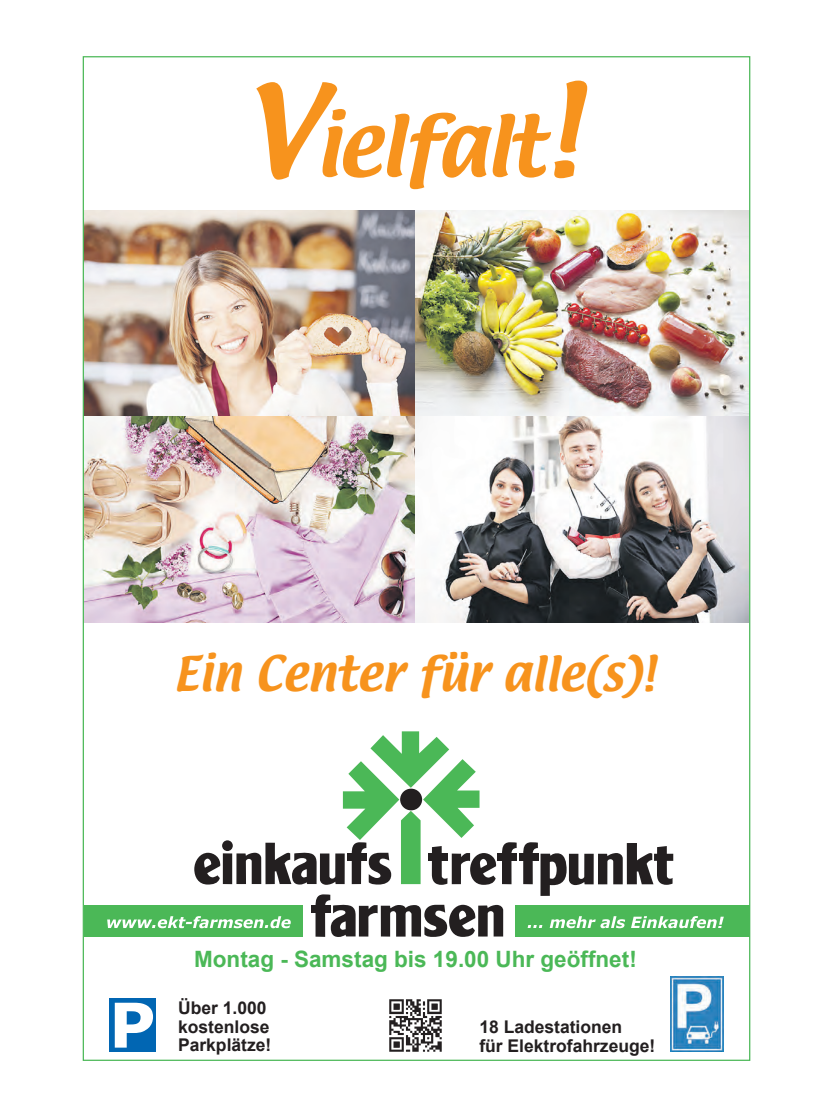
<style>
.page{position:relative;width:833px;height:1117px;background:#fff}
.page>*{position:absolute;margin:0;border:0;box-sizing:border-box;transform-origin:0 0}
.t1{font:75px "Textile";letter-spacing:-.03em;color:#f7931d}
.t2{font:42.5px "Textile";color:#f7931d}
.t3{font:700 22.5px "Arial";color:#4bb857}
.t4{font:700 17.5px/18.8px "Arial";color:#231f20}
.s1{font-size:112.5px}
</style>
<div class="page">
<img style="left:85px;top:211px;width:663px;height:411px">
<svg style="left:194px;top:852px;width:27px;height:32px"></svg>
<div style="left:223px;top:853px;width:9px;height:30px;background:#231f20"></div>
<div style="left:222px;top:840px;width:11px;height:10px;background:#231f20;border-radius:50%"></div>
<div style="left:498px;top:853px;width:19px;height:7px;background:#231f20"></div>
<div style="left:519px;top:853px;width:19px;height:7px;background:#231f20"></div>
<svg style="left:236px;top:731px;width:280px;height:153px"></svg>
<div style="left:429px;top:853px;width:19px;height:7px;background:#231f20"></div>
<svg style="left:523px;top:842px;width:150px;height:53px"></svg>
<div style="left:311px;top:905px;width:20px;height:7px;background:#231f20"></div>
<svg style="left:315px;top:894px;width:188px;height:42px"></svg>
<div style="left:84px;top:905px;width:219px;height:31px;background:#4bb857"></div>
<div style="left:515px;top:905px;width:234px;height:31px;background:#4bb857"></div>
<svg style="left:107px;top:916px;width:184px;height:12px"></svg>
<div style="left:400px;top:788px;width:22px;height:22px;background:#231f20;border-radius:50%"></div>
<div style="left:110px;top:998px;width:46px;height:53px;background:#0166b3"></div>
<svg style="left:115px;top:1002px;width:38px;height:45px"></svg>
<svg style="left:528px;top:925px;width:14px;height:2px"></svg>
<svg style="left:549px;top:916px;width:76px;height:12px"></svg>
<svg style="left:631px;top:916px;width:93px;height:12px"></svg>
<img style="left:389px;top:999px;width:53px;height:53px">
<img style="left:670px;top:976px;width:53px;height:75px">
<p class="t1" style="left:243px;top:93px;width:338px"><span class="s1">V</span>ielfalt<span class="s1">!</span></p>
<p class="t2" style="left:174px;top:643px;width:483px">Ein Center für alle(s)!</p>
<p class="t3" style="left:194px;top:944px;width:444px">Montag - Samstag bis 19.00 Uhr geöffnet!</p>
<p class="t4" style="left:178px;top:998px;width:95px">Über 1.000 kostenlose<br>Parkplätze!</p>
<p class="t4" style="left:479px;top:1017px;width:177px">18 Ladestationen<br>für Elektrofahrzeuge!</p>
</div>
